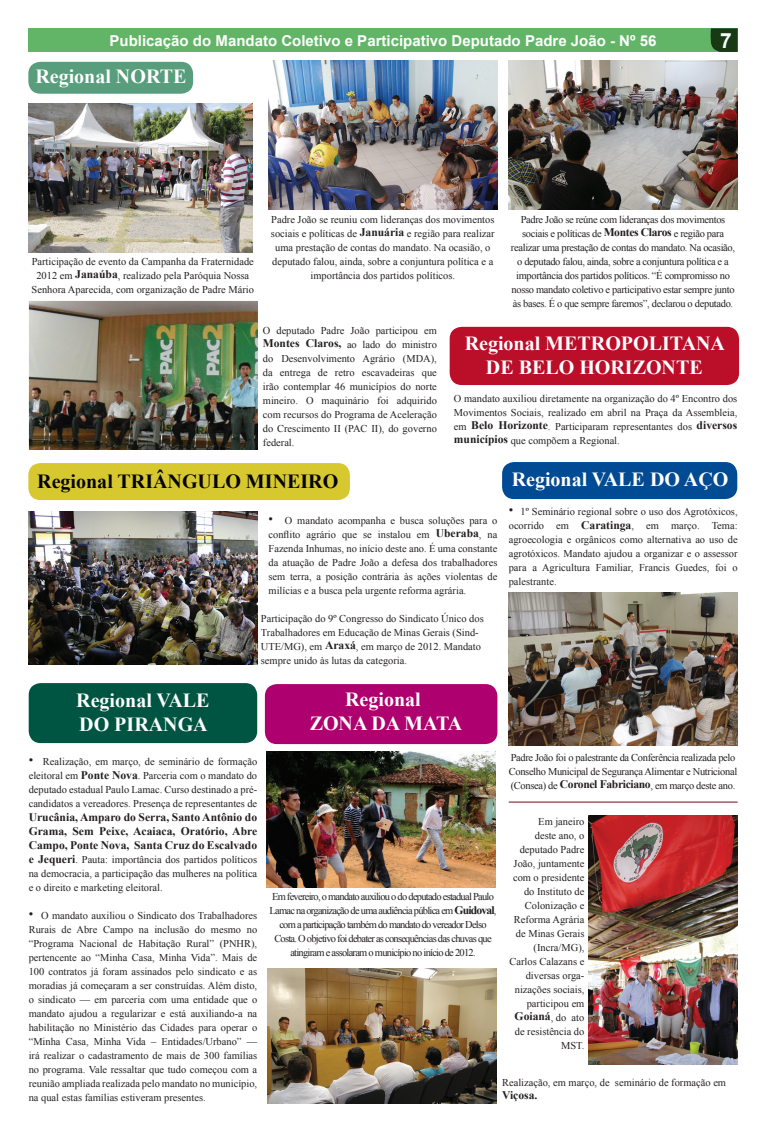
<style>
.page{position:relative;width:766px;height:1134px;background:#fff}
.page>*{position:absolute;margin:0;border:0;box-sizing:border-box;transform-origin:0 0}
.t1{font:700 21px "Arial";color:#fafdfe}
.t2{font:700 20px/24px "Times New Roman";color:#fff;text-align:center}
.t3{font:700 20px "Times New Roman";color:#040503}
.t4{font:700 15px "Arial";color:#fdfefe}
.t5{font:700 11.6px/14px "Times New Roman";color:#231f20;text-align:justify}
.t6{font:10.4px/14px "Times New Roman";color:#231f20;text-align:justify}
.t7{font:10.4px/14px "Times New Roman";letter-spacing:-.03em;color:#231f20;text-align:center}
.t8{font:10.4px/14px "Times New Roman";letter-spacing:-.07em;color:#231f20;text-align:center}
.s1{font-weight:700;font-size:11.6px}
.s2{font-size:12.8px}
.s3{font-weight:400;font-size:10.4px}
</style>
<div class="page">
<div style="left:28px;top:28px;width:709px;height:24px;background:#62b566"></div>
<svg style="left:710px;top:28px;width:27px;height:24px"></svg>
<div style="left:28px;top:62px;width:165px;height:32px;background:#589d7c;border-radius:12px"></div>
<img style="left:29px;top:103px;width:223px;height:149px">
<img style="left:268px;top:60px;width:229px;height:149px">
<img style="left:508px;top:60px;width:229px;height:149px">
<img style="left:29px;top:300px;width:228px;height:149px">
<div style="left:449px;top:327px;width:289px;height:58px;background:#ba0e29;border-radius:12px"></div>
<div style="left:28px;top:463px;width:322px;height:37px;background:#d7c830;border-radius:12px"></div>
<img style="left:29px;top:511px;width:228px;height:153px">
<div style="left:502px;top:462px;width:235px;height:37px;background:#014b95;border-radius:12px"></div>
<img style="left:508px;top:592px;width:229px;height:153px">
<div style="left:29px;top:683px;width:228px;height:60px;background:#005542;border-radius:12px"></div>
<hr style="left:508px;top:802px;width:229px;height:1px;background:#690d10">
<div style="left:265px;top:684px;width:232px;height:60px;background:#ae016f;border-radius:12px"></div>
<img style="left:267px;top:752px;width:228px;height:135px">
<img style="left:268px;top:968px;width:228px;height:135px">
<img style="left:588px;top:815px;width:149px;height:249px">
<h3 class="t4" style="left:109px;top:31px;width:548px">Publicação do Mandato Coletivo e Participativo Deputado Padre João - Nº 56</h3>
<h1 class="t1" style="left:719px;top:26px;width:13px">7</h1>
<h2 class="t2" style="left:35px;top:64px;width:152px">Regional NORTE</h2>
<p class="t6" style="left:32px;top:254px;width:224px;text-align:center">Participação de evento da Campanha da Fraternidade<br>2012 em <span class="s1">Janaúba</span>, realizado pela Paróquia Nossa<br>Senhora Aparecida, com organização de Padre Mário</p>
<p class="t6" style="left:271px;top:212px;width:225px;text-align:center">Padre João se reuniu com lideranças dos movimentos sociais e políticas de <span class="s1">Januária</span> e região para realizar uma prestação de contas do mandato. Na ocasião, o deputado falou, ainda, sobre a conjuntura política e a importância dos partidos políticos.</p>
<p class="t7" style="left:511px;top:212px;width:225px">Padre João se reúne com lideranças dos movimentos sociais e políticas de <span class="s1">Montes Claros</span> e região para realizar uma prestação de contas do mandato. Na ocasião, o deputado falou, ainda, sobre a conjuntura política e a importância dos partidos políticos. “É compromisso no nosso mandato coletivo e participativo estar sempre junto às bases. É o que sempre faremos”, declarou o deputado.</p>
<p class="t6" style="left:263px;top:323px;width:175px">O deputado Padre João participou em <span class="s1">Montes Claros,</span> ao lado do ministro do Desenvolvimento Agrário (MDA), da entrega de retro escavadeiras que irão contemplar 46 municípios do norte mineiro. O maquinário foi adquirido com recursos do Programa de Aceleração do Crescimento II (PAC II), do governo federal.</p>
<h2 class="t2" style="left:464px;top:330px;width:262px">Regional METROPOLITANA<br>DE BELO HORIZONTE</h2>
<p class="t6" style="left:454px;top:391px;width:285px">O mandato auxiliou diretamente na organização do 4º Encontro dos Movimentos Sociais, realizado em abril na Praça da Assembleia, em <span class="s1">Belo Horizonte</span>. Participaram representantes dos <span class="s1">diversos municípios</span> que compõem a Regional.</p>
<h2 class="t3" style="left:37px;top:467px;width:302px">Regional TRIÂNGULO MINEIRO</h2>
<p class="t6" style="left:268px;top:513px;width:230px"><span class="s2">•</span> O mandato acompanha e busca soluções para o conflito agrário que se instalou em <span class="s1">Uberaba</span>, na Fazenda Inhumas, no início deste ano. É uma constante da atuação de Padre João a defesa dos trabalhadores sem terra, a posição contrária às ações violentas de milícias e a busca pela urgente reforma agrária.</p>
<p class="t6" style="left:261px;top:611px;width:224px;text-align:left">Participação do 9º Congresso do Sindicato Único dos Trabalhadores em Educação de Minas Gerais (Sind-UTE/MG), em <span class="s1">Araxá</span>, em março de 2012. Mandato sempre unido às lutas da categoria.</p>
<h2 class="t2" style="left:511px;top:466px;width:218px">Regional VALE DO AÇO</h2>
<p class="t6" style="left:508px;top:505px;width:230px"><span class="s2">•</span> 1º Seminário regional sobre o uso dos Agrotóxicos, ocorrido em <span class="s1">Caratinga</span>, em março. Tema: agroecologia e orgânicos como alternativa ao uso de agrotóxicos. Mandato ajudou a organizar e o assessor para a Agricultura Familiar, Francis Guedes, foi o palestrante.</p>
<h2 class="t2" style="left:76px;top:688px;width:135px;text-align:left">Regional VALE<br>DO PIRANGA</h2>
<p class="t6" style="left:29px;top:755px;width:230px"><span class="s2">•</span> Realização, em março, de seminário de formação eleitoral em <span class="s1">Ponte Nova</span>. Parceria com o mandato do deputado estadual Paulo Lamac. Curso destinado a pré&shy;candidatos a vereadores. Presença de representantes de</p>
<p class="t5" style="left:29px;top:809px;width:230px">Urucânia, Amparo do Serra, Santo Antônio do Grama, Sem Peixe, Acaiaca, Oratório, Abre Campo, Ponte Nova, Santa Cruz do Escalvado</p>
<p class="t6" style="left:29px;top:853px;width:230px"><span class="s1">e Jequeri</span>. Pauta: importância dos partidos políticos na democracia, a participação das mulheres na política e o direito e marketing eleitoral.</p>
<p class="t6" style="left:29px;top:909px;width:230px"><span class="s2">•</span> O mandato auxiliou o Sindicato dos Trabalhadores Rurais de Abre Campo na inclusão do mesmo no “Programa Nacional de Habitação Rural” (PNHR), pertencente ao “Minha Casa, Minha Vida”. Mais de 100 contratos já foram assinados pelo sindicato e as moradias já começaram a ser construídas. Além disto, o sindicato — em parceria com uma entidade que o mandato ajudou a regularizar e está auxiliando-a na habilitação no Ministério das Cidades para operar o “Minha Casa, Minha Vida – Entidades/Urbano” — irá realizar o cadastramento de mais de 300 famílias no programa. Vale ressaltar que tudo começou com a reunião ampliada realizada pelo mandato no município, na qual estas famílias estiveram presentes.</p>
<h2 class="t2" style="left:309px;top:687px;width:154px">Regional<br>ZONA DA MATA</h2>
<p class="t8" style="left:269px;top:889px;width:228px">Em fevereiro, o mandato auxiliou o do deputado estadual Paulo Lamac na organização de uma audiência pública em <span class="s1">Guidoval</span>, com a participação também do mandato do vereador Delso Costa. O objetivo foi debater as consequências das chuvas que atingiram e assolaram o município no início de 2012.</p>
<p class="t7" style="left:508px;top:750px;width:230px;text-align:left">Padre João foi o palestrante da Conferência realizada pelo<br>Conselho Municipal de Segurança Alimentar e Nutricional (Consea) de <span class="s1">Coronel Fabriciano</span>, em março deste ano.</p>
<p class="t6" style="left:509px;top:814px;width:76px;text-align:right">Em janeiro<br>deste ano, o deputado Padre<br>João, juntamente com o presidente do Instituto de<br>Colonização e<br>Reforma Agrária de Minas Gerais (Incra/MG),<br>Carlos Calazans e diversas orga&shy;nizações sociais, participou em</p>
<p class="t5" style="left:514px;top:1009px;width:71px">Goianá<span class="s3">, do ato</span></p>
<p class="t6" style="left:514px;top:1024px;width:71px;text-align:right">de resistência do<br>MST.</p>
<p class="t6" style="left:502px;top:1075px;width:225px">Realização, em março, de seminário de formação em</p>
<p class="t5" style="left:502px;top:1088px;width:37px">Viçosa.</p>
</div>
